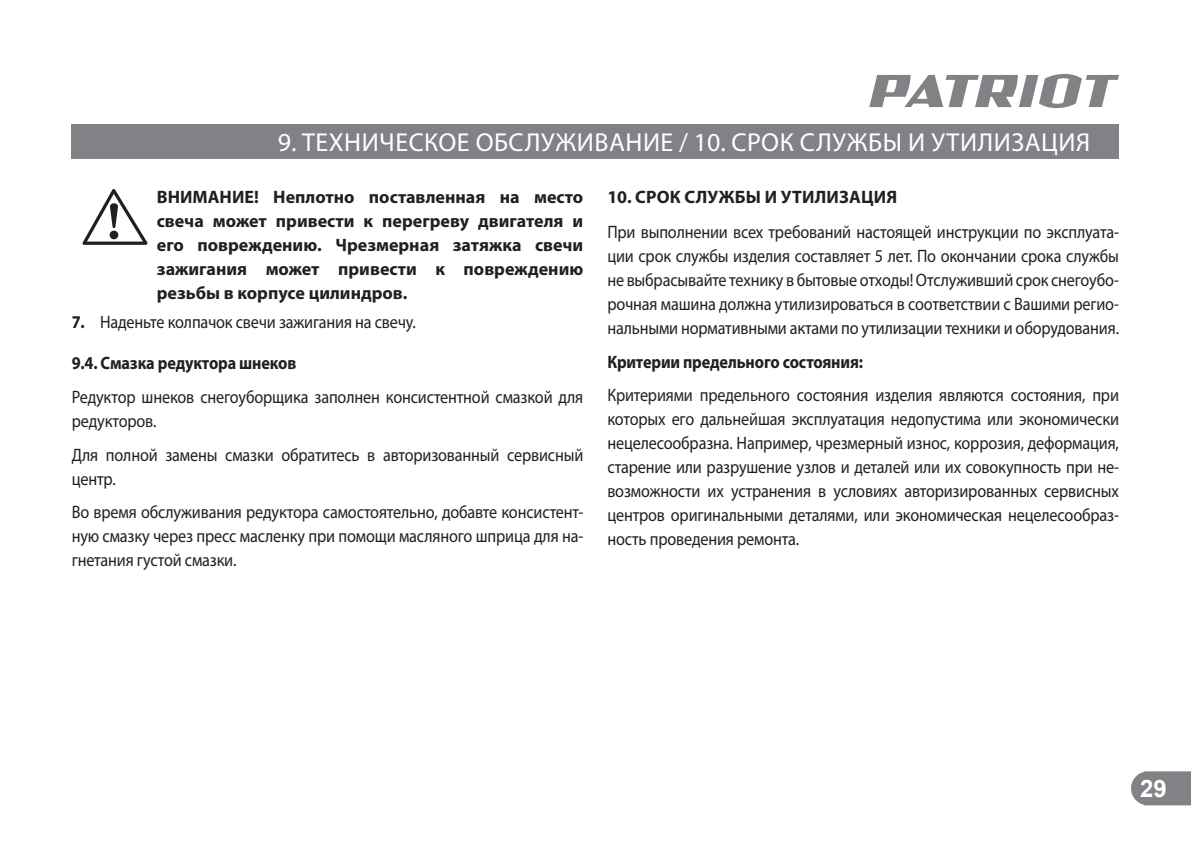
<style>
.page{position:relative;width:1191px;height:843px;background:#fff}
.page>*{position:absolute;margin:0;border:0;box-sizing:border-box;transform-origin:0 0}
.t1{font:26px "Myriad Pro";letter-spacing:.02em;color:#fff}
.t2{font:700 24px "Arial";color:#fff}
.t3{font:18px/24px "Myriad Pro";letter-spacing:-.01em;color:#231f20;text-align:justify;scale:.9 1}
.t4{font:700 18px/24px "Myriad Pro";color:#231f20;text-align:justify}
.t5{font:700 18px "Myriad Pro";color:#231f20;scale:.9 1}
.s1{font-weight:700}
</style>
<div class="page">
<div style="left:72px;top:125px;width:1046px;height:34px;background:#808285"></div>
<svg style="left:1131px;top:771px;width:59px;height:34px;background:#888a8d"></svg>
<svg style="left:869px;top:74px;width:249px;height:34px"></svg>
<div style="left:72px;top:124px;width:1046px;height:34px;background:#808285"></div>
<svg style="left:82px;top:189px;width:66px;height:56px"></svg>
<h1 class="t1" style="left:277px;top:126px;width:814px">9. ТЕХНИЧЕСКОЕ ОБСЛУЖИВАНИЕ / 10. СРОК СЛУЖБЫ И УТИЛИЗАЦИЯ</h1>
<p class="t4" style="left:157px;top:185px;width:428px">ВНИМАНИЕ! Неплотно поставленная на место свеча может привести к перегреву двигателя и его повреждению. Чрезмерная затяжка свечи зажигания может привести к повреждению резьбы в корпусе цилиндров.</p>
<p class="t3" style="left:72px;top:310px;width:384px"><span class="s1">7.</span> Наденьте колпачок свечи зажигания на свечу.</p>
<p class="t5" style="left:72px;top:353px;width:251px">9.4. Смазка редуктора шнеков</p>
<p class="t3" style="left:72px;top:384px;width:570px">Редуктор шнеков снегоуборщика заполнен консистентной смазкой для редукторов.</p>
<p class="t3" style="left:72px;top:442px;width:570px">Для полной замены смазки обратитесь в авторизованный сервисный центр.</p>
<p class="t3" style="left:72px;top:500px;width:570px">Во время обслуживания редуктора самостоятельно, добавте консистент&shy;ную смазку через пресс масленку при помощи масляного шприца для на&shy;гнетания густой смазки.</p>
<p class="t4" style="left:607px;top:185px;width:291px">10. СРОК СЛУЖБЫ И УТИЛИЗАЦИЯ</p>
<p class="t3" style="left:607px;top:219px;width:570px">При выполнении всех требований настоящей инструкции по эксплуата&shy;ции срок службы изделия составляет 5 лет. По окончании срока службы не выбрасывайте технику в бытовые отходы! Отслуживший срок снегоубо&shy;рочная машина должна утилизироваться в соответствии с Вашими регио&shy;нальными нормативными актами по утилизации техники и оборудования.</p>
<p class="t5" style="left:607px;top:351px;width:285px">Критерии предельного состояния:</p>
<p class="t3" style="left:607px;top:383px;width:570px">Критериями предельного состояния изделия являются состояния, при которых его дальнейшая эксплуатация недопустима или экономически нецелесообразна. Например, чрезмерный износ, коррозия, деформация, старение или разрушение узлов и деталей или их совокупность при не&shy;возможности их устранения в условиях авторизированных сервисных центров оригинальными деталями, или экономическая нецелесообраз&shy;ность проведения ремонта.</p>
<h2 class="t2" style="left:1139px;top:772px;width:28px">29</h2>
</div>
